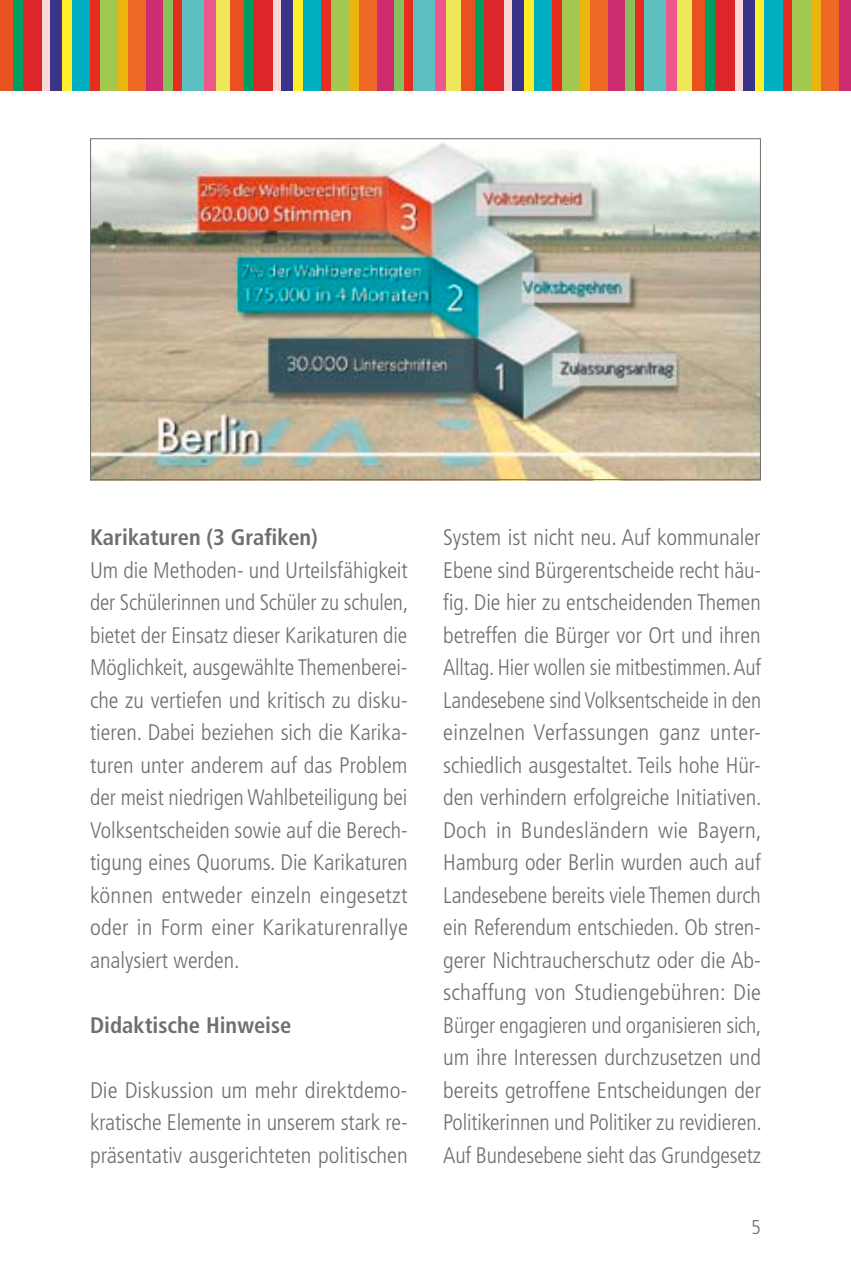
<style>
.page{position:relative;width:851px;height:1276px;background:#fff}
.page>*{position:absolute;margin:0;border:0;box-sizing:border-box;transform-origin:0 0}
.t1{font:300 condensed 22.5px/32.5px "Frutiger LT Std";color:#6f6f6e;text-align:justify}
.t2{font:700 condensed 22.5px "Frutiger LT Std";color:#6f6f6e}
.t3{font:300 condensed 20px "Frutiger LT Std";color:#6f6f6e}
</style>
<div class="page">
<div style="left:0;top:0;width:13px;height:90px;background:#e95120"></div>
<div style="left:13px;top:0;width:10px;height:90px;background:#009d61"></div>
<div style="left:23px;top:0;width:19px;height:90px;background:#dc2629"></div>
<div style="left:42px;top:0;width:9px;height:90px;background:#f9d9d8"></div>
<div style="left:51px;top:0;width:11px;height:90px;background:#39338a"></div>
<div style="left:62px;top:0;width:10px;height:90px;background:#ffee2a"></div>
<div style="left:72px;top:0;width:18px;height:90px;background:#00aec2"></div>
<div style="left:90px;top:0;width:10px;height:90px;background:#e52e1f"></div>
<div style="left:100px;top:0;width:18px;height:90px;background:#a3c850"></div>
<div style="left:118px;top:0;width:10px;height:90px;background:#ebb510"></div>
<div style="left:128px;top:0;width:18px;height:90px;background:#ed6825"></div>
<div style="left:146px;top:0;width:17px;height:90px;background:#cd2c70"></div>
<div style="left:163px;top:0;width:10px;height:90px;background:#88c05b"></div>
<div style="left:173px;top:0;width:10px;height:90px;background:#e52e1f"></div>
<div style="left:183px;top:0;width:21px;height:90px;background:#5dbfbf"></div>
<div style="left:204px;top:0;width:11px;height:90px;background:#eb598c"></div>
<div style="left:215px;top:0;width:15px;height:90px;background:#efe75a"></div>
<div style="left:230px;top:0;width:14px;height:90px;background:#e95120"></div>
<div style="left:244px;top:0;width:9px;height:90px;background:#009d61"></div>
<div style="left:253px;top:0;width:20px;height:90px;background:#dc2629"></div>
<div style="left:273px;top:0;width:8px;height:90px;background:#f9d9d8"></div>
<div style="left:281px;top:0;width:12px;height:90px;background:#39338a"></div>
<div style="left:293px;top:0;width:10px;height:90px;background:#ffee2a"></div>
<div style="left:303px;top:0;width:18px;height:90px;background:#00aec2"></div>
<div style="left:321px;top:0;width:10px;height:90px;background:#e52e1f"></div>
<div style="left:331px;top:0;width:18px;height:90px;background:#a3c850"></div>
<div style="left:349px;top:0;width:10px;height:90px;background:#ebb510"></div>
<div style="left:359px;top:0;width:18px;height:90px;background:#ed6825"></div>
<div style="left:377px;top:0;width:16px;height:90px;background:#cd2c70"></div>
<div style="left:393px;top:0;width:10px;height:90px;background:#88c05b"></div>
<div style="left:403px;top:0;width:10px;height:90px;background:#e52e1f"></div>
<div style="left:413px;top:0;width:22px;height:90px;background:#5dbfbf"></div>
<div style="left:435px;top:0;width:11px;height:90px;background:#eb598c"></div>
<div style="left:446px;top:0;width:15px;height:90px;background:#efe75a"></div>
<div style="left:461px;top:0;width:13px;height:90px;background:#e95120"></div>
<div style="left:474px;top:0;width:10px;height:90px;background:#009d61"></div>
<div style="left:484px;top:0;width:20px;height:90px;background:#dc2629"></div>
<div style="left:504px;top:0;width:8px;height:90px;background:#f9d9d8"></div>
<div style="left:512px;top:0;width:12px;height:90px;background:#39338a"></div>
<div style="left:524px;top:0;width:10px;height:90px;background:#ffee2a"></div>
<div style="left:534px;top:0;width:18px;height:90px;background:#00aec2"></div>
<div style="left:552px;top:0;width:10px;height:90px;background:#e52e1f"></div>
<div style="left:562px;top:0;width:18px;height:90px;background:#a3c850"></div>
<div style="left:580px;top:0;width:10px;height:90px;background:#ebb510"></div>
<div style="left:590px;top:0;width:18px;height:90px;background:#ed6825"></div>
<div style="left:608px;top:0;width:16px;height:90px;background:#cd2c70"></div>
<div style="left:624px;top:0;width:10px;height:90px;background:#88c05b"></div>
<div style="left:634px;top:0;width:10px;height:90px;background:#e52e1f"></div>
<div style="left:644px;top:0;width:21px;height:90px;background:#5dbfbf"></div>
<div style="left:665px;top:0;width:12px;height:90px;background:#eb598c"></div>
<div style="left:677px;top:0;width:15px;height:90px;background:#efe75a"></div>
<div style="left:692px;top:0;width:13px;height:90px;background:#e95120"></div>
<div style="left:705px;top:0;width:10px;height:90px;background:#009d61"></div>
<div style="left:715px;top:0;width:20px;height:90px;background:#dc2629"></div>
<div style="left:735px;top:0;width:8px;height:90px;background:#f9d9d8"></div>
<div style="left:743px;top:0;width:11px;height:90px;background:#39338a"></div>
<div style="left:754px;top:0;width:10px;height:90px;background:#ffee2a"></div>
<div style="left:764px;top:0;width:18px;height:90px;background:#00aec2"></div>
<div style="left:782px;top:0;width:10px;height:90px;background:#e52e1f"></div>
<div style="left:792px;top:0;width:18px;height:90px;background:#a3c850"></div>
<div style="left:810px;top:0;width:10px;height:90px;background:#ebb510"></div>
<div style="left:820px;top:0;width:18px;height:90px;background:#ed6825"></div>
<div style="left:838px;top:0;width:12px;height:90px;background:#cd2c70"></div>
<img style="left:92px;top:142px;width:666px;height:336px">
<p class="t2" style="left:90px;top:524px;width:229px">Karikaturen (3 Grafiken)</p>
<p class="t1" style="left:90px;top:554px;width:319px">Um die Methoden- und Urteilsfähigkeit der Schülerinnen und Schüler zu schulen, bietet der Einsatz dieser Karikaturen die Möglichkeit, ausgewählte Themenberei&shy;che zu vertiefen und kritisch zu disku&shy;tieren. Dabei beziehen sich die Karika&shy;turen unter anderem auf das Problem der meist niedrigen Wahlbeteiligung bei Volksentscheiden sowie auf die Berech&shy;tigung eines Quorums. Die Karikaturen können entweder einzeln eingesetzt oder in Form einer Karikaturenrallye analysiert werden.</p>
<p class="t2" style="left:90px;top:1011px;width:203px">Didaktische Hinweise</p>
<p class="t1" style="left:90px;top:1074px;width:319px">Die Diskussion um mehr direktdemo&shy;kratische Elemente in unserem stark re&shy;präsentativ ausgerichteten politischen</p>
<p class="t1" style="left:443px;top:521px;width:320px">System ist nicht neu. Auf kommunaler Ebene sind Bürgerentscheide recht häu&shy;fig. Die hier zu entscheidenden Themen betreffen die Bürger vor Ort und ihren Alltag. Hier wollen sie mitbestimmen. Auf Landesebene sind Volksentscheide in den einzelnen Verfassungen ganz unter&shy;schiedlich ausgestaltet. Teils hohe Hür&shy;den verhindern erfolgreiche Initiativen.<br>Doch in Bundesländern wie Bayern, Hamburg oder Berlin wurden auch auf Landesebene bereits viele Themen durch ein Referendum entschieden. Ob stren&shy;gerer Nichtraucherschutz oder die Ab&shy;schaffung von Studiengebühren: Die Bürger engagieren und organisieren sich, um ihre Interessen durchzusetzen und bereits getroffene Entscheidungen der Politikerinnen und Politiker zu revidieren.<br>Auf Bundesebene sieht das Grundgesetz</p>
<p class="t3" style="left:751px;top:1216px;width:11px">5</p>
</div>
